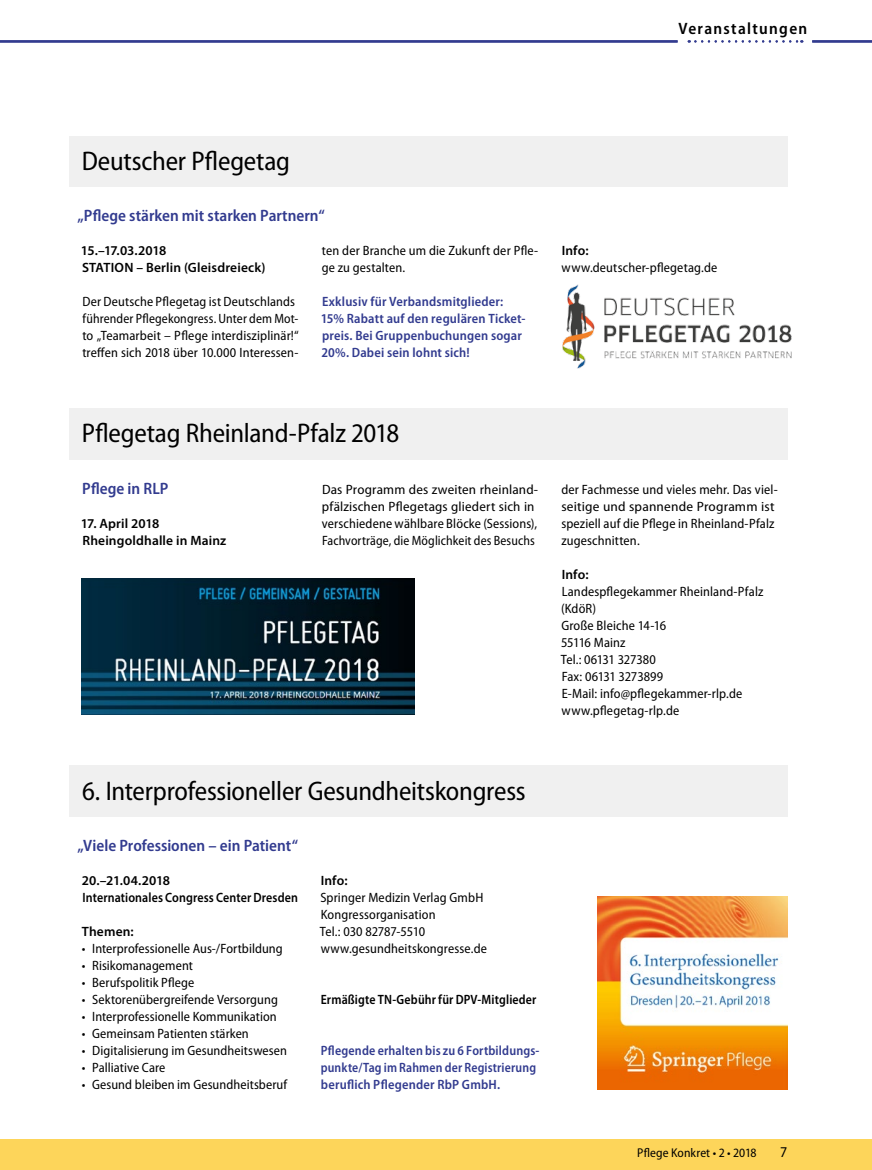
<style>
.page{position:relative;width:872px;height:1170px;background:#fff}
.page>*{position:absolute;margin:0;border:0;box-sizing:border-box;transform-origin:0 0}
.Title_3{font:semi-condensed 27px "Myriad Pro";letter-spacing:-.01em;color:#000}
.Section_Heading_1{font:600 semi-condensed 16.5px "Myriad Pro";color:#323b8f}
.Category_x{font:600 semi-condensed 16.5px "Myriad Pro";letter-spacing:.08em;color:#000}
.NoXML_Pagina{font:semi-condensed 15px "Myriad Pro";color:#000}
.Box_Copy{font:semi-condensed 13.5px/17px "Myriad Pro";letter-spacing:.01em;color:#000}
.Box_Copy-2{font:600 semi-condensed 13.5px/17px "Myriad Pro";letter-spacing:.01em;color:#323b8f}
.Box_Copy-3{font:semi-condensed 13.5px/17px "Myriad Pro";letter-spacing:.01em;color:#000;scale:1.06 1}
.Box_Copy-4{font:600 13.5px "Myriad Pro";letter-spacing:.01em;color:#000}
.Box_Copy-5{font:600 13.5px "Myriad Pro";letter-spacing:.01em;color:#000;scale:.89 1}
.Box_Copy-6{font:600 semi-condensed 13.5px "Myriad Pro";letter-spacing:.01em;color:#000;scale:.95 1}
.Box_Copy-7{font:semi-condensed 13.5px "Myriad Pro";letter-spacing:-.01em;color:#000}
.Box_Copy-8{font:600 13.5px "Myriad Pro";letter-spacing:-.03em;color:#000}
.Box_Copy-9{font:600 13.5px "Myriad Pro";letter-spacing:-.01em;color:#000}
.NoXML_Pagina-2{font:semi-condensed 12.75px "Myriad Pro";letter-spacing:.005em;color:#000}
</style>
<div class="page">
<div style="left:69px;top:136px;width:718px;height:51px;background:#f0f0f0"></div>
<div style="left:69px;top:408px;width:718px;height:51px;background:#f0f0f0"></div>
<img style="left:562px;top:284px;width:230px;height:84px">
<img style="left:82px;top:578px;width:332px;height:136px">
<div style="left:69px;top:765px;width:718px;height:51px;background:#f0f0f0"></div>
<img style="left:597px;top:896px;width:190px;height:193px">
<div style="left:0;top:1139px;width:872px;height:30px;background:#fdd55a"></div>
<hr style="left:0;top:40px;width:677px;height:3px;background:#323b8f">
<hr style="left:812px;top:40px;width:60px;height:3px;background:#323b8f">
<svg style="left:695px;top:40px;width:107px;height:3px"></svg>
<p class="Category_x" style="left:678px;top:19px;width:130px">Veranstaltungen</p>
<p class="Title_3" style="left:82px;top:146px;width:210px">Deutscher Pflegetag</p>
<p class="Section_Heading_1" style="left:77px;top:206px;width:249px">„Pflege stärken mit starken Partnern“</p>
<p class="Box_Copy-8" style="left:81px;top:242px;width:87px">15.–17.03.2018</p>
<p class="Box_Copy-4" style="left:82px;top:259px;width:185px">STATION – Berlin (Gleisdreieck)</p>
<p class="Box_Copy" style="left:82px;top:293px;width:218px">Der Deutsche Pflegetag ist Deutschlands führender Pflegekongress. Unter dem Mot&shy;to „Teamarbeit – Pflege interdisziplinär!“ treffen sich 2018 über 10.000 Interessen-</p>
<p class="Box_Copy" style="left:322px;top:242px;width:218px">ten der Branche um die Zukunft der Pfle&shy;ge zu gestalten.</p>
<p class="Box_Copy-2" style="left:321px;top:293px;width:206px">Exklusiv für Verbandsmitglieder:<br>15% Rabatt auf den regulären Ticket&shy;preis. Bei Gruppenbuchungen sogar 20%. Dabei sein lohnt sich!</p>
<p class="Box_Copy-4" style="left:561px;top:242px;width:28px">Info:</p>
<p class="Box_Copy" style="left:561px;top:259px;width:157px">www.deutscher-pflegetag.de</p>
<p class="Title_3" style="left:82px;top:419px;width:319px">Pflegetag Rheinland-Pfalz 2018</p>
<p class="Section_Heading_1" style="left:82px;top:479px;width:87px">Pflege in RLP</p>
<p class="Box_Copy-4" style="left:81px;top:514px;width:80px">17. April 2018</p>
<p class="Box_Copy-4" style="left:82px;top:531px;width:145px">Rheingoldhalle in Mainz</p>
<p class="Box_Copy-3" style="left:322px;top:481px;width:206px">Das Programm des zweiten rheinland&shy;pfälzischen Pflegetags gliedert sich in verschiedene wählbare Blöcke (Sessions), Fachvorträge, die Möglichkeit des Besuchs</p>
<p class="Box_Copy" style="left:561px;top:481px;width:218px">der Fachmesse und vieles mehr. Das viel&shy;seitige und spannende Programm ist speziell auf die Pflege in Rheinland-Pfalz zugeschnitten.</p>
<p class="Box_Copy-4" style="left:561px;top:565px;width:28px">Info:</p>
<p class="Box_Copy" style="left:561px;top:583px;width:204px">Landespflegekammer Rheinland-Pfalz (KdöR)<br>Große Bleiche 14-16<br>55116 Mainz<br>Tel.: 06131 327380<br>Fax: 06131 3273899<br>E-Mail: info@pflegekammer-rlp.de</p>
<p class="Box_Copy" style="left:561px;top:702px;width:119px">www.pflegetag-rlp.de</p>
<p class="Title_3" style="left:82px;top:776px;width:445px">6. Interprofessioneller Gesundheitskongress</p>
<p class="Section_Heading_1" style="left:78px;top:836px;width:222px">„Viele Professionen – ein Patient“</p>
<p class="Box_Copy-9" style="left:82px;top:871px;width:90px">20.–21.04.2018</p>
<p class="Box_Copy-5" style="left:83px;top:888px;width:243px">Internationales Congress Center Dresden</p>
<p class="Box_Copy-4" style="left:82px;top:922px;width:54px">Themen:</p>
<p class="Box_Copy" style="left:82px;top:940px;width:202px">• Interprofessionelle Aus-/Fortbildung</p>
<p class="Box_Copy" style="left:82px;top:957px;width:113px">• Risikomanagement</p>
<p class="Box_Copy" style="left:82px;top:974px;width:114px">• Berufspolitik Pflege</p>
<p class="Box_Copy" style="left:82px;top:991px;width:198px">• Sektorenübergreifende Versorgung</p>
<p class="Box_Copy" style="left:82px;top:1008px;width:196px">• Interprofessionelle Kommunikation</p>
<p class="Box_Copy" style="left:82px;top:1025px;width:169px">• Gemeinsam Patienten stärken</p>
<p class="Box_Copy" style="left:82px;top:1042px;width:207px">• Digitalisierung im Gesundheitswesen</p>
<p class="Box_Copy" style="left:82px;top:1059px;width:85px">• Palliative Care</p>
<p class="Box_Copy" style="left:82px;top:1076px;width:207px">• Gesund bleiben im Gesundheitsberuf</p>
<p class="Box_Copy-4" style="left:321px;top:871px;width:28px">Info:</p>
<p class="Box_Copy" style="left:320px;top:889px;width:164px">Springer Medizin Verlag GmbH</p>
<p class="Box_Copy" style="left:321px;top:906px;width:116px">Kongressorganisation</p>
<p class="Box_Copy-7" style="left:320px;top:924px;width:107px">Tel.: 030 82787-5510</p>
<p class="Box_Copy" style="left:321px;top:940px;width:168px">www.gesundheitskongresse.de</p>
<p class="Box_Copy-6" style="left:321px;top:992px;width:228px">Ermäßigte TN-Gebühr für DPV-Mitglieder</p>
<p class="Box_Copy-2" style="left:321px;top:1042px;width:220px">Pflegende erhalten bis zu 6 Fortbildungs&shy;punkte/Tag im Rahmen der Registrierung beruflich Pflegender RbP GmbH.</p>
<p class="NoXML_Pagina-2" style="left:637px;top:1145px;width:121px">Pflege Konkret • 2 • 2018</p>
<p class="NoXML_Pagina" style="left:780px;top:1143px;width:9px">7</p>
</div>
